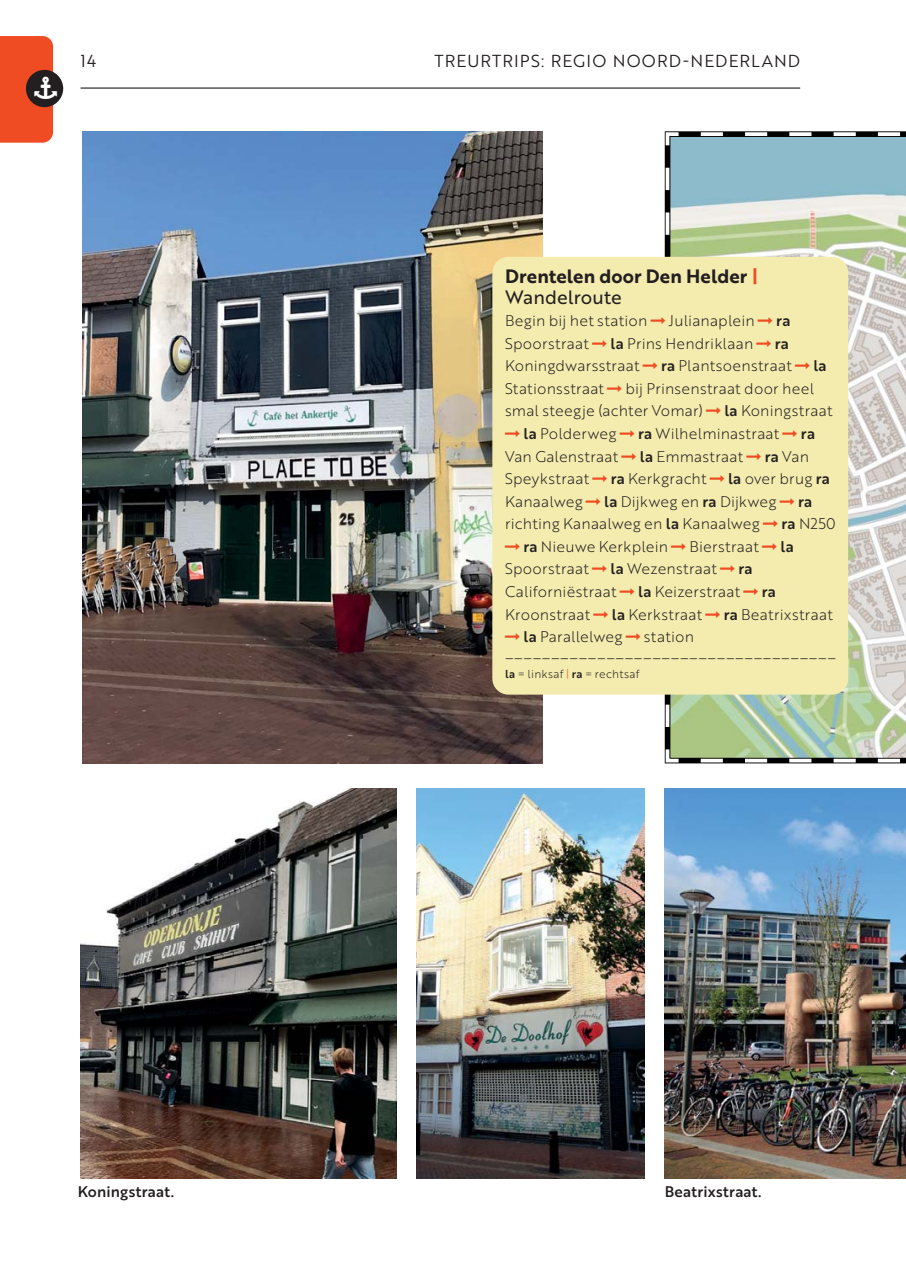
<style>
.page{position:relative;width:906px;height:1280px;background:#fff}
.page>*{position:absolute;margin:0;border:0;box-sizing:border-box;transform-origin:0 0}
.t1{font:18.72px "Brother 1816 Bold";letter-spacing:.01em;color:#231f20}
.t2{font:18.72px "Brother 1816 Regular";letter-spacing:.005em;color:#231f20}
.t3{font:16.97px "Brother 1816 Book";letter-spacing:.065em;color:#231f20}
.t4{font:15.05px/22.6px "Brother 1816 Light";letter-spacing:.015em;color:#231f20}
.t5{font:15.05px "Brother 1816 Medium";letter-spacing:.015em;color:#231f20}
.t6{font:11.2px "Brother 1816 Light";letter-spacing:.025em;color:#231f20}
.s1{color:#f04c23}
.s2{font-family:"Brother 1816 Medium"}
</style>
<div class="page">
<svg style="left:665px;top:131px;width:241px;height:632px;background:#bbccbe"></svg>
<svg style="left:701px;top:758px;width:205px;height:4px"></svg>
<svg style="left:690px;top:132px;width:216px;height:4px"></svg>
<svg style="left:664px;top:745px;width:18px;height:19px"></svg>
<svg style="left:664px;top:131px;width:18px;height:18px"></svg>
<img style="left:83px;top:131px;width:460px;height:632px">
<img style="left:665px;top:788px;width:241px;height:390px">
<img style="left:81px;top:788px;width:315px;height:390px">
<img style="left:416px;top:788px;width:229px;height:390px">
<div style="left:492px;top:257px;width:356px;height:437px;background:#f4ecaf;border-radius:16px"></div>
<hr style="left:81px;top:88px;width:719px;height:1px;background:#000">
<div style="left:26px;top:70px;width:37px;height:37px;background:#231f20;border-radius:50%"></div>
<svg style="left:583px;top:168px;width:107px;height:570px"></svg>
<svg style="left:0;top:36px;width:57px;height:107px"></svg>
<p class="t3" style="left:81px;top:52px;width:17px">14</p>
<p class="t3" style="left:435px;top:52px;width:367px">TREURTRIPS: REGIO NOORD-NEDERLAND</p>
<p class="t1" style="left:505px;top:265px;width:254px">Drentelen door Den Helder <span class="s1">|</span></p>
<p class="t2" style="left:505px;top:286px;width:118px">Wandelroute</p>
<p class="t4" style="left:505px;top:311px;width:144px">Begin bĳ het station</p>
<p class="t4" style="left:669px;top:311px;width:87px">Julianaplein</p>
<p class="t5" style="left:776px;top:315px;width:16px">ra</p>
<p class="t4" style="left:505px;top:334px;width:85px">Spoorstraat</p>
<p class="t4" style="left:611px;top:334px;width:144px"><span class="s2">la</span> Prins Hendriklaan</p>
<p class="t5" style="left:775px;top:338px;width:16px">ra</p>
<p class="t4" style="left:505px;top:356px;width:136px">Koningdwarsstraat</p>
<p class="t4" style="left:661px;top:356px;width:132px"><span class="s2">ra</span> Plantsoenstraat</p>
<p class="t5" style="left:813px;top:360px;width:15px">la</p>
<p class="t4" style="left:505px;top:379px;width:100px">Stationsstraat</p>
<p class="t4" style="left:505px;top:379px;width:310px;text-indent:120px">bĳ Prinsenstraat door heel smal steegje (achter Vomar)</p>
<p class="t4" style="left:724px;top:401px;width:110px"><span class="s2">la</span> Koningstraat</p>
<p class="t4" style="left:524px;top:424px;width:95px"><span class="s2">la</span> Polderweg</p>
<p class="t4" style="left:638px;top:424px;width:143px"><span class="s2">ra</span> Wilhelminastraat</p>
<p class="t5" style="left:801px;top:428px;width:16px">ra</p>
<p class="t4" style="left:505px;top:447px;width:115px">Van Galenstraat</p>
<p class="t4" style="left:640px;top:447px;width:105px"><span class="s2">la</span> Emmastraat</p>
<p class="t4" style="left:765px;top:447px;width:46px"><span class="s2">ra</span> Van</p>
<p class="t4" style="left:505px;top:469px;width:86px">Speykstraat</p>
<p class="t4" style="left:611px;top:469px;width:97px"><span class="s2">ra</span> Kerkgracht</p>
<p class="t4" style="left:728px;top:469px;width:103px"><span class="s2">la</span> over brug <span class="s2">ra</span></p>
<p class="t4" style="left:505px;top:492px;width:79px">Kanaalweg</p>
<p class="t4" style="left:604px;top:492px;width:174px"><span class="s2">la</span> Dĳkweg en <span class="s2">ra</span> Dĳkweg</p>
<p class="t5" style="left:798px;top:496px;width:16px">ra</p>
<p class="t4" style="left:505px;top:514px;width:256px">richting Kanaalweg en <span class="s2">la</span> Kanaalweg</p>
<p class="t4" style="left:782px;top:514px;width:56px"><span class="s2">ra</span> N250</p>
<p class="t4" style="left:523px;top:537px;width:146px"><span class="s2">ra</span> Nieuwe Kerkplein</p>
<p class="t4" style="left:689px;top:537px;width:71px">Bierstraat</p>
<p class="t5" style="left:780px;top:541px;width:15px">la</p>
<p class="t4" style="left:505px;top:559px;width:85px">Spoorstraat</p>
<p class="t4" style="left:611px;top:559px;width:108px"><span class="s2">la</span> Wezenstraat</p>
<p class="t5" style="left:738px;top:563px;width:16px">ra</p>
<p class="t4" style="left:505px;top:582px;width:113px">Californiëstraat</p>
<p class="t4" style="left:638px;top:582px;width:104px"><span class="s2">la</span> Keizerstraat</p>
<p class="t5" style="left:762px;top:586px;width:16px">ra</p>
<p class="t4" style="left:505px;top:605px;width:87px">Kroonstraat</p>
<p class="t4" style="left:612px;top:605px;width:92px"><span class="s2">la</span> Kerkstraat</p>
<p class="t4" style="left:724px;top:605px;width:110px"><span class="s2">ra</span> Beatrixstraat</p>
<p class="t4" style="left:523px;top:627px;width:101px"><span class="s2">la</span> Parallelweg</p>
<p class="t4" style="left:505px;top:628px;width:332px;line-height:20.7px;text-align:center">station ––––––––––––––––––––––––––––––––––––</p>
<p class="t6" style="left:505px;top:670px;width:136px"><span class="s2">la</span> = linksaf <span class="s1">|</span> <span class="s2">ra</span> = rechtsaf</p>
<p class="t5" style="left:78px;top:1186px;width:98px">Koningstraat.</p>
<p class="t5" style="left:665px;top:1186px;width:98px">Beatrixstraat.</p>
</div>
